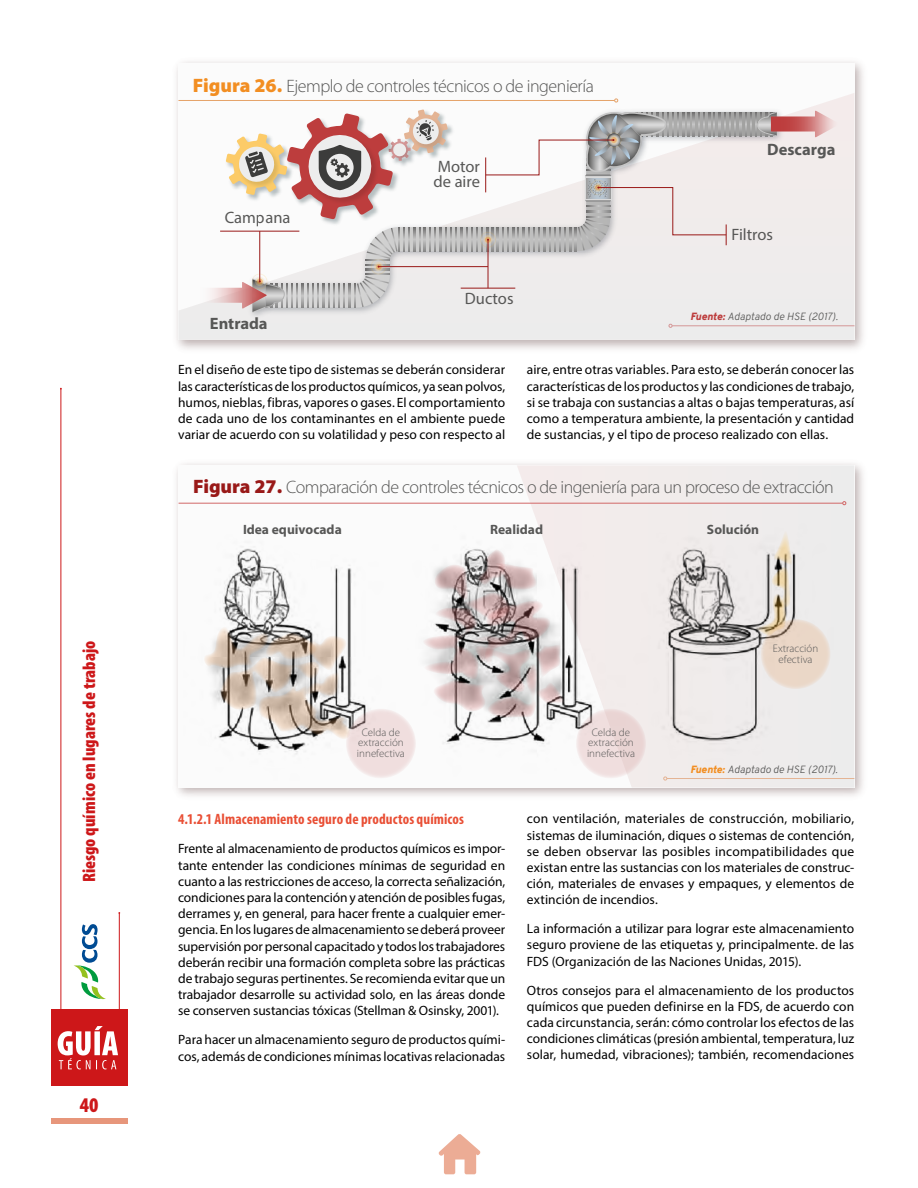
<style>
.page{position:relative;width:918px;height:1188px;background:#fff}
.page>*{position:absolute;margin:0;border:0;box-sizing:border-box;transform-origin:0 0}
.t1{font:900 condensed 21px "Myriad Pro";color:#cd1719}
.t2{font:300 18px "Myriad Pro";letter-spacing:-.03em;color:#575756}
.t3{font:900 condensed 18px "Myriad Pro";color:#cd1719}
.t4{font:16.5px/15px "Myriad Pro";color:#575756}
.t5{font:700 16.5px "Myriad Pro";color:#575756}
.t6{font:700 condensed 15px "Myriad Pro";letter-spacing:.005em;color:#e94f35}
.t7{font:13.5px/16.2px "Myriad Pro";color:#000;text-align:justify}
.t8{font:700 13.5px "Myriad Pro";color:#575756}
.t9{font:300 10.95px/10.5px "Myriad Pro";color:#575756;text-align:center}
.t10{font:italic 300 10.5px "Overpass";color:#575756}
.s1{font-weight:900;font-size:19.5px;color:#f28e22}
.s2{font-weight:900;color:#bd3d3d}
.s3{font-weight:900;font-size:19.5px;color:#991918}
.s4{font-weight:900;color:#f28e22}
</style>
<div class="page">
<div style="left:51px;top:1119px;width:76px;height:5px;background:#e7967b"></div>
<div style="left:51px;top:1010px;width:76px;height:76px;background:#cd1719"></div>
<svg style="left:58px;top:1026px;width:60px;height:43px"></svg>
<hr style="left:119px;top:913px;width:1px;height:98px;background:#cd1719">
<hr style="left:61px;top:389px;width:1px;height:622px;background:#cd1719">
<svg style="left:74px;top:924px;width:32px;height:75px"></svg>
<svg style="left:438px;top:1134px;width:43px;height:40px"></svg>
<div style="left:178px;top:64px;width:676px;height:276px;background:#fbfbfb"></div>
<svg style="left:179px;top:93px;width:676px;height:247px"></svg>
<hr style="left:178px;top:100px;width:437px;height:1px;background:#e5a36a">
<hr style="left:672px;top:325px;width:183px;height:1px;background:#d59696">
<svg style="left:669px;top:324px;width:3px;height:4px"></svg>
<img style="left:224px;top:132px;width:2px;height:72px">
<img style="left:258px;top:105px;width:528px;height:212px">
<svg style="left:265px;top:112px;width:512px;height:196px"></svg>
<svg style="left:755px;top:112px;width:2px;height:24px"></svg>
<svg style="left:750px;top:112px;width:2px;height:24px"></svg>
<svg style="left:735px;top:112px;width:11px;height:24px"></svg>
<svg style="left:729px;top:112px;width:2px;height:24px"></svg>
<svg style="left:471px;top:227px;width:2px;height:24px"></svg>
<svg style="left:456px;top:227px;width:11px;height:24px"></svg>
<svg style="left:450px;top:227px;width:2px;height:24px"></svg>
<svg style="left:435px;top:227px;width:11px;height:24px"></svg>
<svg style="left:429px;top:227px;width:2px;height:24px"></svg>
<svg style="left:409px;top:227px;width:16px;height:24px"></svg>
<svg style="left:403px;top:227px;width:2px;height:24px"></svg>
<svg style="left:398px;top:227px;width:2px;height:24px"></svg>
<svg style="left:343px;top:284px;width:2px;height:24px"></svg>
<svg style="left:339px;top:284px;width:1px;height:24px"></svg>
<svg style="left:333px;top:284px;width:2px;height:24px"></svg>
<svg style="left:318px;top:284px;width:11px;height:24px"></svg>
<svg style="left:312px;top:284px;width:2px;height:24px"></svg>
<svg style="left:297px;top:284px;width:11px;height:24px"></svg>
<svg style="left:291px;top:284px;width:2px;height:24px"></svg>
<svg style="left:286px;top:284px;width:2px;height:24px"></svg>
<img style="left:245px;top:271px;width:30px;height:52px">
<img style="left:579px;top:105px;width:73px;height:7px">
<img style="left:582px;top:108px;width:67px;height:4px">
<svg style="left:757px;top:111px;width:83px;height:26px"></svg>
<hr style="left:260px;top:231px;width:1px;height:50px;background:#991918">
<svg style="left:198px;top:273px;width:87px;height:40px"></svg>
<hr style="left:220px;top:231px;width:79px;height:1px;background:#991918">
<hr style="left:488px;top:240px;width:1px;height:48px;background:#991918">
<hr style="left:379px;top:266px;width:109px;height:1px;background:#991918">
<svg style="left:349px;top:228px;width:49px;height:80px"></svg>
<hr style="left:461px;top:288px;width:54px;height:1px;background:#991918">
<svg style="left:476px;top:112px;width:251px;height:139px"></svg>
<hr style="left:485px;top:157px;width:1px;height:35px;background:#991918">
<svg style="left:226px;top:109px;width:222px;height:110px"></svg>
<div style="left:178px;top:465px;width:676px;height:322px;background:#fbfbfb"></div>
<div style="left:517px;top:466px;width:337px;height:322px;background:#efecec"></div>
<hr style="left:179px;top:503px;width:664px;height:1px;background:#d16767">
<svg style="left:842px;top:501px;width:4px;height:4px"></svg>
<hr style="left:667px;top:778px;width:187px;height:1px;background:#e4b494">
<img style="left:628px;top:502px;width:206px;height:281px">
<img style="left:222px;top:548px;width:144px;height:206px">
<img style="left:390px;top:502px;width:236px;height:280px">
<svg style="left:204px;top:626px;width:147px;height:113px"></svg>
<svg style="left:423px;top:549px;width:142px;height:169px"></svg>
<svg style="left:753px;top:530px;width:39px;height:106px"></svg>
<svg style="left:346px;top:709px;width:70px;height:70px;background:#eedede"></svg>
<div style="left:576px;top:709px;width:70px;height:70px;background:#efdede;border-radius:50%"></div>
<svg style="left:761px;top:619px;width:70px;height:70px;background:#e7d4c5"></svg>
<h2 class="t3" style="left:79px;top:882px;width:243px;rotate:-90deg">Riesgo químico en lugares de trabajo</h2>
<h1 class="t1" style="left:80px;top:1093px;width:20px">40</h1>
<h2 class="t2" style="left:193px;top:76px;width:403px"><span class="s1">Figura 26.</span> Ejemplo de controles técnicos o de ingeniería</h2>
<p class="t4" style="left:225px;top:210px;width:67px">Campana</p>
<p class="t5" style="left:210px;top:313px;width:59px">Entrada</p>
<p class="t4" style="left:434px;top:159px;width:48px">Motor de aire</p>
<p class="t4" style="left:465px;top:291px;width:50px">Ductos</p>
<p class="t5" style="left:767px;top:139px;width:70px">Descarga</p>
<p class="t4" style="left:731px;top:227px;width:43px">Filtros</p>
<p class="t10" style="left:691px;top:308px;width:149px"><span class="s2">Fuente:</span> Adaptado de HSE (2017).</p>
<p class="t7" style="left:178px;top:361px;width:329px">En el diseño de este tipo de sistemas se deberán considerar las características de los productos químicos, ya sean polvos, humos, nieblas, fibras, vapores o gases. El comportamiento de cada uno de los contaminantes en el ambiente puede variar de acuerdo con su volatilidad y peso con respecto al</p>
<p class="t7" style="left:527px;top:361px;width:329px">aire, entre otras variables. Para esto, se deberán conocer las características de los productos y las condiciones de trabajo, si se trabaja con sustancias a altas o bajas temperaturas, así como a temperatura ambiente, la presentación y cantidad de sustancias, y el tipo de proceso realizado con ellas.</p>
<h2 class="t2" style="left:193px;top:477px;width:642px"><span class="s3">Figura 27.</span> Comparación de controles técnicos o de ingeniería para un proceso de extracción</h2>
<p class="t8" style="left:243px;top:520px;width:100px">Idea equivocada</p>
<p class="t8" style="left:490px;top:520px;width:54px">Realidad</p>
<p class="t8" style="left:707px;top:520px;width:54px">Solución</p>
<p class="t9" style="left:357px;top:727px;width:49px">Celda de extracción innefectiva</p>
<p class="t9" style="left:587px;top:727px;width:49px">Celda de extracción innefectiva</p>
<p class="t9" style="left:773px;top:643px;width:47px">Extracción efectiva</p>
<p class="t6" style="left:178px;top:810px;width:287px">4.1.2.1 Almacenamiento seguro de productos químicos</p>
<p class="t7" style="left:178px;top:841px;width:329px">Frente al almacenamiento de productos químicos es impor&shy;tante entender las condiciones mínimas de seguridad en cuanto a las restricciones de acceso, la correcta señalización, condiciones para la contención y atención de posibles fugas, derrames y, en general, para hacer frente a cualquier emer&shy;gencia. En los lugares de almacenamiento se deberá proveer supervisión por personal capacitado y todos los trabajadores deberán recibir una formación completa sobre las prácticas de trabajo seguras pertinentes. Se recomienda evitar que un trabajador desarrolle su actividad solo, en las áreas donde se conserven sustancias tóxicas (Stellman &amp; Osinsky, 2001).</p>
<p class="t7" style="left:178px;top:1032px;width:329px">Para hacer un almacenamiento seguro de productos quími&shy;cos, además de condiciones mínimas locativas relacionadas</p>
<p class="t10" style="left:690px;top:761px;width:149px"><span class="s4">Fuente:</span> Adaptado de HSE (2017).</p>
<p class="t7" style="left:527px;top:810px;width:329px">con ventilación, materiales de construcción, mobiliario, sistemas de iluminación, diques o sistemas de contención, se deben observar las posibles incompatibilidades que existan entre las sustancias con los materiales de construc&shy;ción, materiales de envases y empaques, y elementos de extinción de incendios.</p>
<p class="t7" style="left:527px;top:920px;width:329px">La información a utilizar para lograr este almacenamiento seguro proviene de las etiquetas y, principalmente. de las FDS (Organización de las Naciones Unidas, 2015).</p>
<p class="t7" style="left:527px;top:982px;width:329px">Otros consejos para el almacenamiento de los productos químicos que pueden definirse en la FDS, de acuerdo con cada circunstancia, serán: cómo controlar los efectos de las condiciones climáticas (presión ambiental, temperatura, luz solar, humedad, vibraciones); también, recomendaciones</p>
</div>
